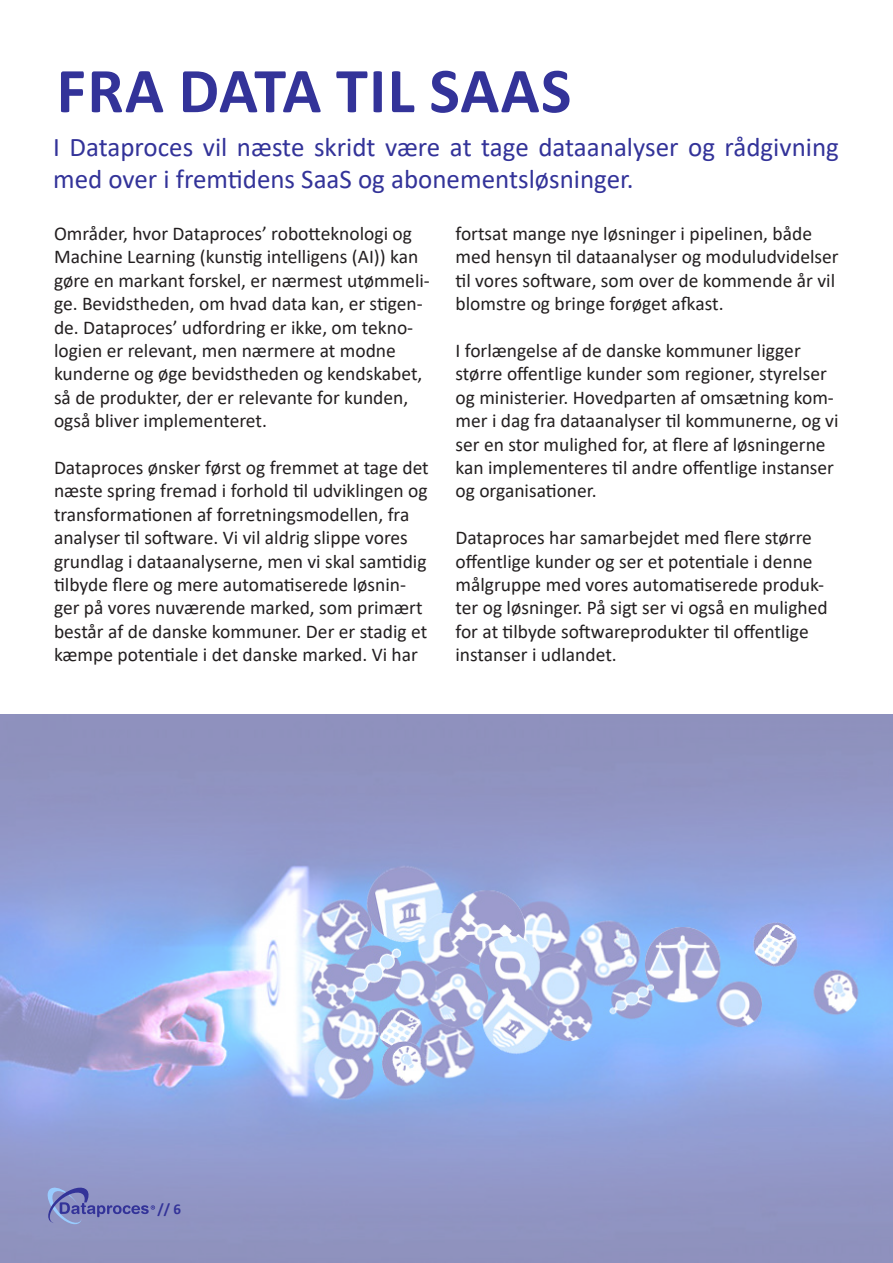
<style>
.page{position:relative;width:893px;height:1263px;background:#fff}
.page>*{position:absolute;margin:0;border:0;box-sizing:border-box;transform-origin:0 0}
.Hvid_overskrift_1{font:700 64.5px "Calibri";letter-spacing:.02em;color:#339}
.Mørk_blå_overskrift{font:27px/32.4px "Calibri";color:#339}
.t1{font:19.5px/23.4px "Calibri";color:#231f20}
.Mørk_blå_overskrift-2{font:700 15px "Calibri";color:#339}
</style>
<div class="page">
<img style="left:0;top:714px;width:893px;height:549px">
<svg style="left:48px;top:1187px;width:107px;height:37px;background:#8086be"></svg>
<p class="Hvid_overskrift_1" style="left:57px;top:45px;width:516px">FRA DATA TIL SAAS</p>
<p class="Mørk_blå_overskrift" style="left:53px;top:130px;width:787px">I Dataproces vil næste skridt være at tage dataanalyser og rådgivning med over i fremtidens SaaS og abonementsløsninger.</p>
<p class="t1" style="left:54px;top:221px;width:377px">Områder, hvor Dataproces’ robotteknologi og Machine Learning (kunstig intelligens (AI)) kan gøre en markant forskel, er nærmest utømmeli&shy;ge. Bevidstheden, om hvad data kan, er stigen&shy;de. Dataproces’ udfordring er ikke, om tekno&shy;logien er relevant, men nærmere at modne kunderne og øge bevidstheden og kendskabet, så de produkter, der er relevante for kunden, også bliver implementeret.</p>
<p class="t1" style="left:54px;top:455px;width:376px">Dataproces ønsker først og fremmet at tage det næste spring fremad i forhold til udviklingen og transformationen af forretningsmodellen, fra analyser til software. Vi vil aldrig slippe vores grundlag i dataanalyserne, men vi skal samtidig tilbyde flere og mere automatiserede løsnin&shy;ger på vores nuværende marked, som primært består af de danske kommuner. Der er stadig et kæmpe potentiale i det danske marked. Vi har</p>
<p class="t1" style="left:455px;top:221px;width:385px">fortsat mange nye løsninger i pipelinen, både med hensyn til dataanalyser og moduludvidelser til vores software, som over de kommende år vil blomstre og bringe forøget afkast.</p>
<p class="t1" style="left:455px;top:338px;width:385px">I forlængelse af de danske kommuner ligger større offentlige kunder som regioner, styrelser og ministerier. Hovedparten af omsætning kom&shy;mer i dag fra dataanalyser til kommunerne, og vi ser en stor mulighed for, at flere af løsningerne kan implementeres til andre offentlige instanser og organisationer.</p>
<p class="t1" style="left:455px;top:526px;width:374px">Dataproces har samarbejdet med flere større offentlige kunder og ser et potentiale i denne målgruppe med vores automatiserede produk&shy;ter og løsninger. På sigt ser vi også en mulighed for at tilbyde softwareprodukter til offentlige instanser i udlandet.</p>
<p class="Mørk_blå_overskrift-2" style="left:157px;top:1199px;width:25px">// 6</p>
</div>
